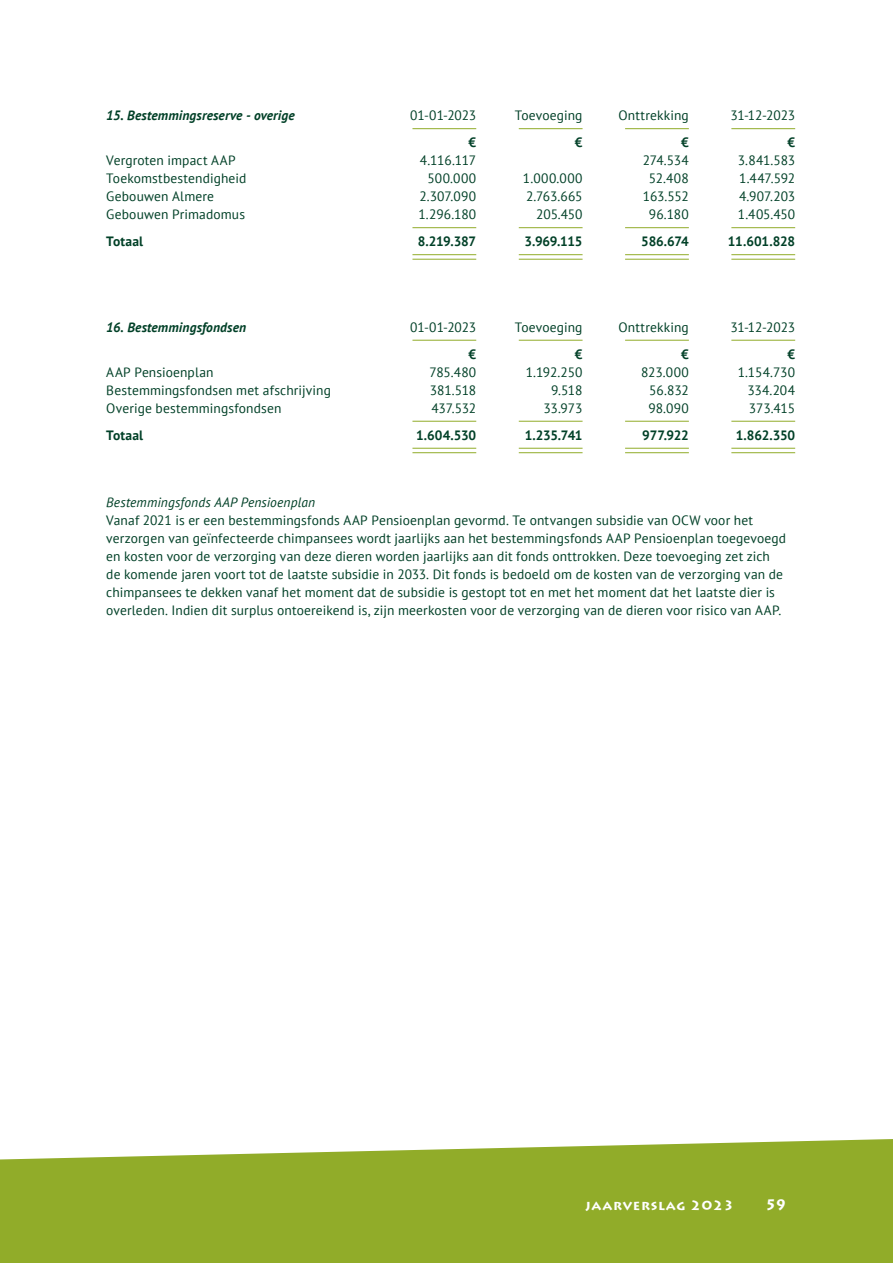
<style>
.page{position:relative;width:893px;height:1263px;background:#fff}
.page>*{position:absolute;margin:0;border:0;box-sizing:border-box;transform-origin:0 0}
.t1{font:700 15px "Lithos Pro";color:#fff}
.t2{font:13.5px/18px "PT Sans";letter-spacing:.01em;color:#004027}
.t3{font:700 13.5px "PT Sans";letter-spacing:-.015em;color:#004027}
.t4{font:italic 700 13.5px "PT Sans";letter-spacing:.01em;color:#004027}
.t5{font:italic 13.5px "PT Sans";letter-spacing:.01em;color:#004027}
.t6{font:700 13.5px "Lithos Pro";letter-spacing:.05em;color:#fff}
</style>
<div class="page">
<svg style="left:0;top:1139px;width:893px;height:124px;background:#9ab23a"></svg>
<hr style="left:412px;top:128px;width:64px;height:1px;background:#91ac29">
<hr style="left:519px;top:128px;width:64px;height:1px;background:#91ac29">
<hr style="left:625px;top:128px;width:64px;height:1px;background:#91ac29">
<hr style="left:731px;top:128px;width:64px;height:1px;background:#91ac29">
<hr style="left:412px;top:227px;width:64px;height:1px;background:#91ac29">
<hr style="left:519px;top:227px;width:64px;height:1px;background:#91ac29">
<hr style="left:625px;top:227px;width:64px;height:1px;background:#91ac29">
<hr style="left:731px;top:227px;width:64px;height:1px;background:#91ac29">
<hr style="left:412px;top:254px;width:64px;height:1px;background:#91ac29">
<hr style="left:519px;top:254px;width:64px;height:1px;background:#91ac29">
<hr style="left:625px;top:254px;width:64px;height:1px;background:#91ac29">
<hr style="left:731px;top:254px;width:64px;height:1px;background:#91ac29">
<hr style="left:412px;top:259px;width:64px;height:1px;background:#91ac29">
<hr style="left:519px;top:259px;width:64px;height:1px;background:#91ac29">
<hr style="left:625px;top:259px;width:64px;height:1px;background:#91ac29">
<hr style="left:731px;top:259px;width:64px;height:1px;background:#91ac29">
<hr style="left:412px;top:340px;width:64px;height:1px;background:#91ac29">
<hr style="left:519px;top:340px;width:64px;height:1px;background:#91ac29">
<hr style="left:625px;top:340px;width:64px;height:1px;background:#91ac29">
<hr style="left:731px;top:340px;width:64px;height:1px;background:#91ac29">
<hr style="left:412px;top:421px;width:64px;height:1px;background:#91ac29">
<hr style="left:519px;top:421px;width:64px;height:1px;background:#91ac29">
<hr style="left:625px;top:421px;width:64px;height:1px;background:#91ac29">
<hr style="left:731px;top:421px;width:64px;height:1px;background:#91ac29">
<hr style="left:412px;top:448px;width:64px;height:1px;background:#91ac29">
<hr style="left:519px;top:448px;width:64px;height:1px;background:#91ac29">
<hr style="left:625px;top:448px;width:64px;height:1px;background:#91ac29">
<hr style="left:731px;top:448px;width:64px;height:1px;background:#91ac29">
<hr style="left:412px;top:452px;width:64px;height:1px;background:#91ac29">
<hr style="left:519px;top:452px;width:64px;height:1px;background:#91ac29">
<hr style="left:625px;top:452px;width:64px;height:1px;background:#91ac29">
<hr style="left:731px;top:452px;width:64px;height:1px;background:#91ac29">
<p class="t4" style="left:106px;top:106px;width:190px">15. Bestemmingsreserve - overige</p>
<p class="t2" style="left:410px;top:106px;width:68px">01-01-2023</p>
<p class="t2" style="left:515px;top:106px;width:69px">Toevoeging</p>
<p class="t2" style="left:618px;top:106px;width:72px">Onttrekking</p>
<p class="t2" style="left:731px;top:106px;width:66px">31-12-2023</p>
<p class="t3" style="left:469px;top:133px;width:9px">€</p>
<p class="t3" style="left:575px;top:133px;width:9px">€</p>
<p class="t3" style="left:681px;top:133px;width:9px">€</p>
<p class="t3" style="left:787px;top:133px;width:9px">€</p>
<p class="t2" style="left:106px;top:151px;width:131px">Vergroten impact AAP</p>
<p class="t2" style="left:420px;top:151px;width:58px">4.116.117</p>
<p class="t2" style="left:643px;top:151px;width:48px">274.534</p>
<p class="t2" style="left:738px;top:151px;width:59px">3.841.583</p>
<p class="t2" style="left:106px;top:169px;width:142px">Toekomstbestendigheid</p>
<p class="t2" style="left:428px;top:169px;width:50px">500.000</p>
<p class="t2" style="left:523px;top:169px;width:61px">1.000.000</p>
<p class="t2" style="left:649px;top:169px;width:42px">52.408</p>
<p class="t2" style="left:739px;top:169px;width:57px">1.447.592</p>
<p class="t2" style="left:106px;top:187px;width:109px">Gebouwen Almere</p>
<p class="t2" style="left:419px;top:187px;width:58px">2.307.090</p>
<p class="t2" style="left:526px;top:187px;width:58px">2.763.665</p>
<p class="t2" style="left:643px;top:187px;width:47px">163.552</p>
<p class="t2" style="left:739px;top:187px;width:57px">4.907.203</p>
<p class="t2" style="left:106px;top:205px;width:140px">Gebouwen Primadomus</p>
<p class="t2" style="left:418px;top:205px;width:59px">1.296.180</p>
<p class="t2" style="left:536px;top:205px;width:48px">205.450</p>
<p class="t2" style="left:649px;top:205px;width:41px">96.180</p>
<p class="t2" style="left:738px;top:205px;width:59px">1.405.450</p>
<p class="t3" style="left:106px;top:232px;width:38px">Totaal</p>
<p class="t3" style="left:418px;top:232px;width:60px">8.219.387</p>
<p class="t3" style="left:525px;top:232px;width:60px">3.969.115</p>
<p class="t3" style="left:641px;top:232px;width:49px">586.674</p>
<p class="t3" style="left:728px;top:232px;width:69px">11.601.828</p>
<p class="t4" style="left:106px;top:318px;width:141px">16. Bestemmingsfondsen</p>
<p class="t2" style="left:410px;top:317px;width:68px">01-01-2023</p>
<p class="t2" style="left:515px;top:317px;width:69px">Toevoeging</p>
<p class="t2" style="left:618px;top:317px;width:72px">Onttrekking</p>
<p class="t2" style="left:731px;top:317px;width:66px">31-12-2023</p>
<p class="t3" style="left:469px;top:345px;width:9px">€</p>
<p class="t3" style="left:575px;top:345px;width:9px">€</p>
<p class="t3" style="left:681px;top:345px;width:9px">€</p>
<p class="t3" style="left:787px;top:345px;width:9px">€</p>
<p class="t2" style="left:106px;top:362px;width:109px">AAP Pensioenplan</p>
<p class="t2" style="left:429px;top:362px;width:48px">785.480</p>
<p class="t2" style="left:526px;top:362px;width:58px">1.192.250</p>
<p class="t2" style="left:641px;top:362px;width:49px">823.000</p>
<p class="t2" style="left:738px;top:362px;width:59px">1.154.730</p>
<p class="t2" style="left:106px;top:380px;width:226px">Bestemmingsfondsen met afschrijving</p>
<p class="t2" style="left:430px;top:380px;width:48px">381.518</p>
<p class="t2" style="left:551px;top:380px;width:33px">9.518</p>
<p class="t2" style="left:649px;top:380px;width:41px">56.832</p>
<p class="t2" style="left:747px;top:380px;width:49px">334.204</p>
<p class="t2" style="left:106px;top:398px;width:177px">Overige bestemmingsfondsen</p>
<p class="t2" style="left:432px;top:398px;width:46px">437.532</p>
<p class="t2" style="left:543px;top:398px;width:41px">33.973</p>
<p class="t2" style="left:648px;top:398px;width:42px">98.090</p>
<p class="t2" style="left:749px;top:398px;width:48px">373.415</p>
<p class="t3" style="left:106px;top:426px;width:38px">Totaal</p>
<p class="t3" style="left:416px;top:426px;width:62px">1.604.530</p>
<p class="t3" style="left:525px;top:426px;width:59px">1.235.741</p>
<p class="t3" style="left:642px;top:426px;width:48px">977.922</p>
<p class="t3" style="left:736px;top:426px;width:61px">1.862.350</p>
<p class="t5" style="left:106px;top:494px;width:210px">Bestemmingsfonds AAP Pensioenplan</p>
<p class="t2" style="left:106px;top:511px;width:681px">Vanaf 2021 is er een bestemmingsfonds AAP Pensioenplan gevormd. Te ontvangen subsidie van OCW voor het verzorgen van geïnfecteerde chimpansees wordt jaarlijks aan het bestemmingsfonds AAP Pensioenplan toegevoegd en kosten voor de verzorging van deze dieren worden jaarlijks aan dit fonds onttrokken. Deze toevoeging zet zich de komende jaren voort tot de laatste subsidie in 2033. Dit fonds is bedoeld om de kosten van de verzorging van de chimpansees te dekken vanaf het moment dat de subsidie is gestopt tot en met het moment dat het laatste dier is overleden. Indien dit surplus ontoereikend is, zijn meerkosten voor de verzorging van de dieren voor risico van AAP.</p>
<p class="t6" style="left:586px;top:1197px;width:150px">JAARVERSLAG 2023</p>
<p class="t1" style="left:765px;top:1196px;width:23px">59</p>
</div>
